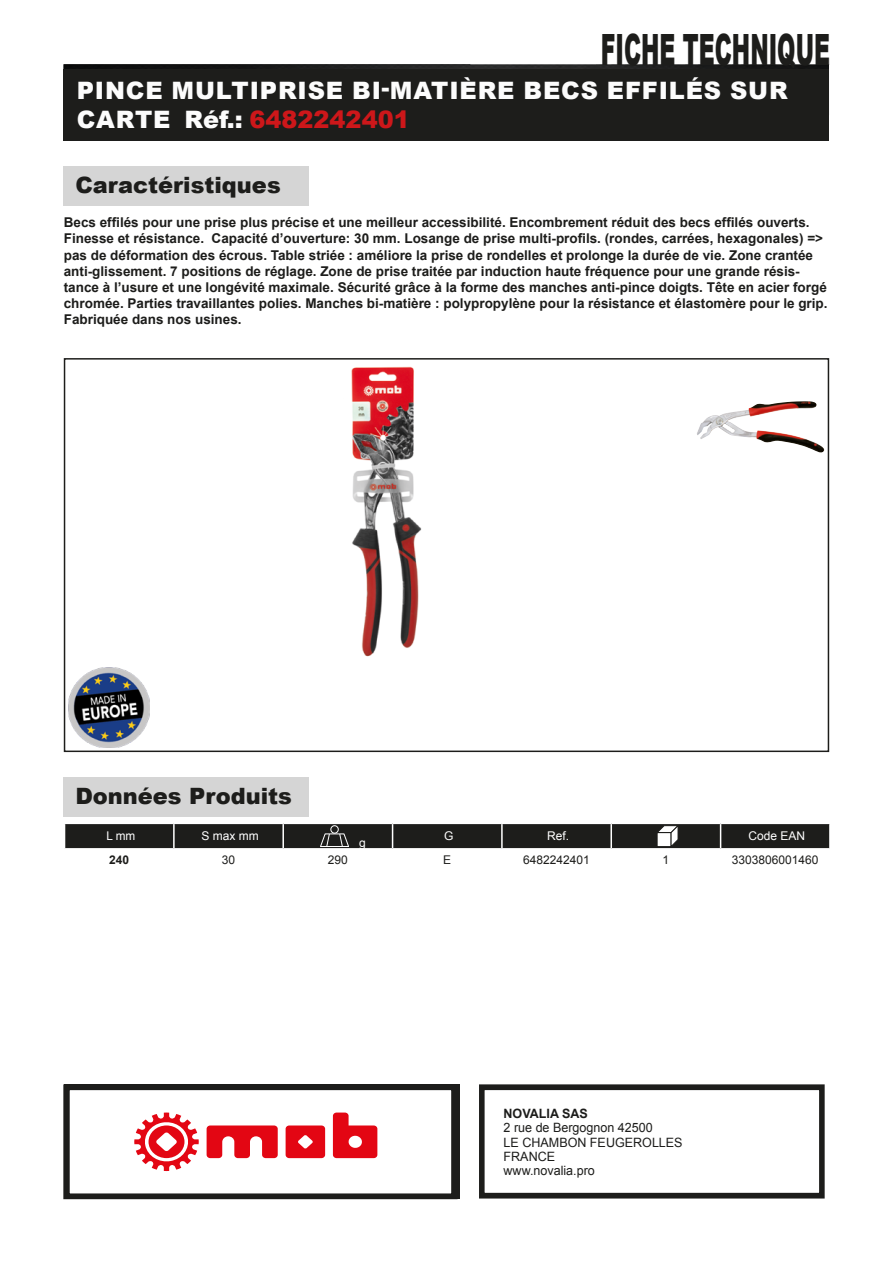
<style>
.page{position:relative;width:893px;height:1263px;background:#fff}
.page>*{position:absolute;margin:0;border:0;box-sizing:border-box;transform-origin:0 0}
.t1{font:900 43.2px "Arial";color:#1d1d1b;scale:.51 1}
.t2{font:900 24px/28.8px "Arial";letter-spacing:.035em;color:#fcfcfc}
.t3{font:900 22.5px "Arial";color:#1d1d1b}
.t4{font:700 13.5px/16.2px "Arial";color:#1d1d1b}
.t5{font:12.9px/14.2px "Arial";color:#1d1d1b}
.t6{font:700 12.9px "Arial";color:#1d1d1b}
.t7{font:12px "Arial";color:#1d1d1b}
.t8{font:12px "Arial";color:#fff}
.t9{font:700 12px "Arial";color:#1d1d1b}
.s1{color:#cd171a}
</style>
<div class="page">
<img style="left:64px;top:64px;width:765px;height:5px">
<div style="left:64px;top:69px;width:765px;height:71px;background:#1d1d1b"></div>
<div style="left:479px;top:1084px;width:346px;height:114px;border:6px solid #1d1d1b"></div>
<div style="left:64px;top:166px;width:245px;height:39px;background:#d5d5d5"></div>
<div style="left:64px;top:358px;width:765px;height:394px;border:2px solid #1d1d1b"></div>
<div style="left:64px;top:777px;width:245px;height:39px;background:#d5d5d5"></div>
<svg style="left:65px;top:823px;width:765px;height:26px;background:#363634"></svg>
<img style="left:351px;top:366px;width:71px;height:291px">
<img style="left:697px;top:401px;width:128px;height:52px">
<img style="left:69px;top:667px;width:81px;height:81px">
<div style="left:64px;top:1084px;width:393px;height:115px;border:6px solid #1d1d1b"></div>
<svg style="left:207px;top:1125px;width:71px;height:33px"></svg>
<svg style="left:286px;top:1125px;width:39px;height:33px"></svg>
<svg style="left:134px;top:1112px;width:65px;height:59px"></svg>
<svg style="left:333px;top:1112px;width:44px;height:46px"></svg>
<h1 class="t1" style="left:601px;top:18px;width:451px">FICHE TECHNIQUE</h1>
<h2 class="t2" style="left:77px;top:75px;width:712px">PINCE MULTIPRISE BI-MATIÈRE BECS EFFILÉS SUR<br>CARTE Réf.: <span class="s1">6482242401</span></h2>
<h3 class="t3" style="left:75px;top:168px;width:207px">Caractéristiques</h3>
<p class="t4" style="left:64px;top:214px;width:765px">Becs effilés pour une prise plus précise et une meilleur accessibilité. Encombrement réduit des becs effilés ouverts.<br>Finesse et résistance. Capacité d’ouverture: 30 mm. Losange de prise multi-profils. (rondes, carrées, hexagonales) =&gt; pas de déformation des écrous. Table striée : améliore la prise de rondelles et prolonge la durée de vie. Zone crantée anti-glissement. 7 positions de réglage. Zone de prise traitée par induction haute fréquence pour une grande résis&shy;tance à l’usure et une longévité maximale. Sécurité grâce à la forme des manches anti-pince doigts. Tête en acier forgé chromée. Parties travaillantes polies. Manches bi-matière : polypropylène pour la résistance et élastomère pour le grip.<br>Fabriquée dans nos usines.</p>
<h3 class="t3" style="left:75px;top:779px;width:218px">Données Produits</h3>
<p class="t8" style="left:106px;top:828px;width:30px">L mm</p>
<p class="t8" style="left:202px;top:828px;width:59px">S max mm</p>
<p class="t8" style="left:359px;top:834px;width:8px">g</p>
<p class="t8" style="left:444px;top:828px;width:11px">G</p>
<p class="t8" style="left:547px;top:828px;width:24px">Ref.</p>
<p class="t8" style="left:749px;top:828px;width:58px">Code EAN</p>
<p class="t9" style="left:109px;top:851px;width:22px">240</p>
<p class="t7" style="left:222px;top:851px;width:15px">30</p>
<p class="t7" style="left:328px;top:851px;width:22px">290</p>
<p class="t7" style="left:443px;top:851px;width:10px">E</p>
<p class="t7" style="left:523px;top:851px;width:68px">6482242401</p>
<p class="t7" style="left:663px;top:851px;width:8px">1</p>
<p class="t7" style="left:732px;top:851px;width:88px">3303806001460</p>
<p class="t6" style="left:504px;top:1105px;width:86px">NOVALIA SAS</p>
<p class="t5" style="left:504px;top:1121px;width:181px">2 rue de Bergognon 42500<br>LE CHAMBON FEUGEROLLES<br>FRANCE<br>www.novalia.pro</p>
</div>
